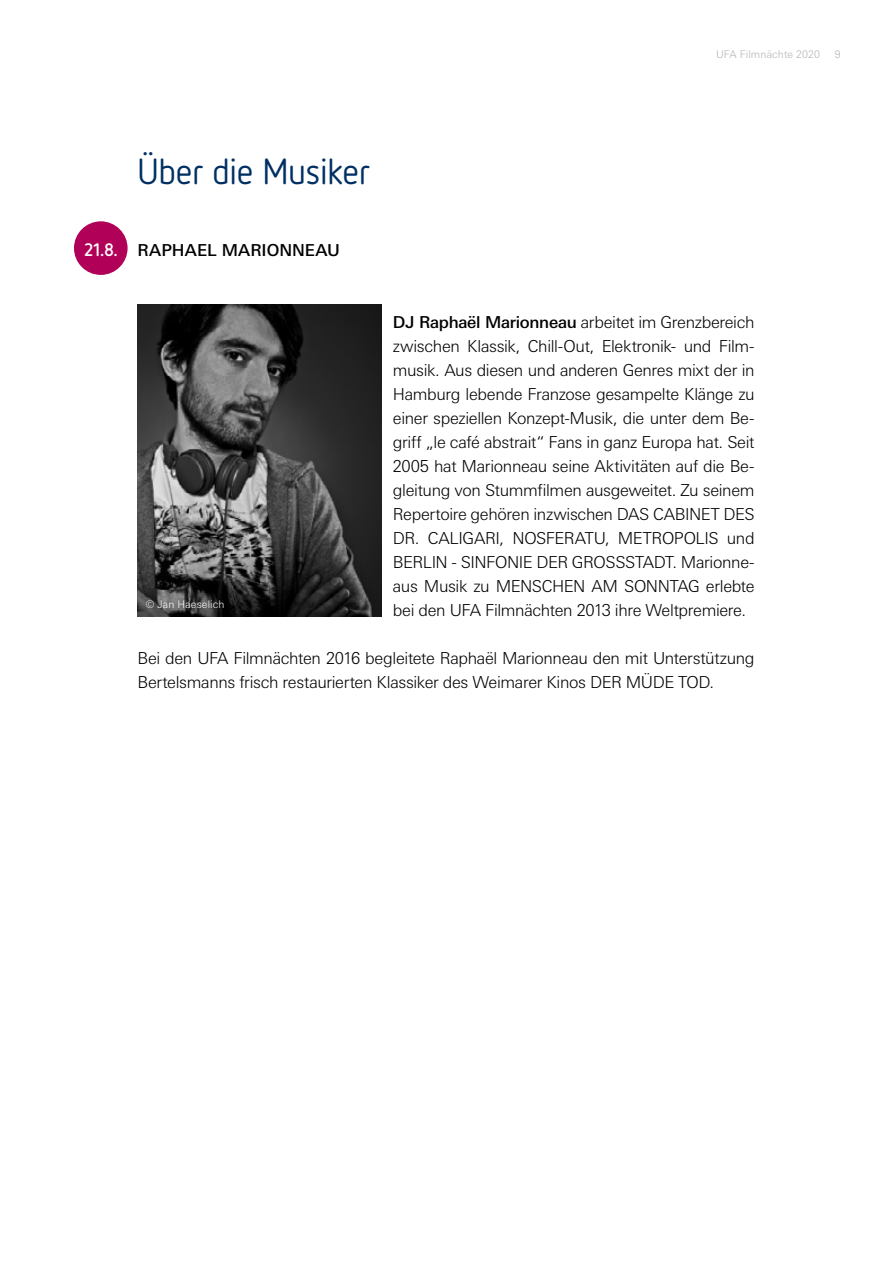
<style>
.page{position:relative;width:893px;height:1263px;background:#fff}
.page>*{position:absolute;margin:0;border:0;box-sizing:border-box;transform-origin:0 0}
.t1{font:36px "Netto OT";letter-spacing:-.015em;color:#003063}
.t2{font:700 18px "Netto OT";color:#fff}
.t3{font:300 16.5px/24px "LT Univers Basic";letter-spacing:-.02em;color:#000;text-align:justify}
.t4{font:500 16.5px "LT Univers Basic";color:#000}
.t5{font:300 10.5px "LT Univers Basic";letter-spacing:.01em;color:#b3b2b2}
.t6{font:300 10.5px "LT Univers Basic";letter-spacing:.02em;color:#fff}
.s1{font-weight:500}
</style>
<div class="page">
<img style="left:137px;top:304px;width:244px;height:312px">
<div style="left:74px;top:221px;width:54px;height:54px;background:#b10058;border-radius:50%"></div>
<p class="t5" style="left:716px;top:48px;width:105px">UFA Filmnächte 2020</p>
<p class="t5" style="left:835px;top:48px;width:7px">9</p>
<h1 class="t1" style="left:137px;top:149px;width:234px">Über die Musiker</h1>
<p class="t2" style="left:85px;top:238px;width:35px">21.8.</p>
<p class="t4" style="left:137px;top:240px;width:204px">RAPHAEL MARIONNEAU</p>
<p class="t6" style="left:146px;top:598px;width:80px">© Jan Haeselich</p>
<p class="t3" style="left:393px;top:310px;width:363px"><span class="s1">DJ Raphaël Marionneau</span> arbeitet im Grenzbereich zwischen Klassik, Chill-Out, Elektronik- und Film&shy;musik. Aus diesen und anderen Genres mixt der in Hamburg lebende Franzose gesampelte Klänge zu einer speziellen Konzept-Musik, die unter dem Be&shy;griff „le café abstrait“ Fans in ganz Europa hat. Seit 2005 hat Marionneau seine Aktivitäten auf die Be&shy;gleitung von Stummfilmen ausgeweitet. Zu seinem Repertoire gehören inzwischen DAS CABINET DES DR. CALIGARI, NOSFERATU, METROPOLIS und BERLIN - SINFONIE DER GROSSSTADT. Marionne&shy;aus Musik zu MENSCHEN AM SONNTAG erlebte bei den UFA Filmnächten 2013 ihre Weltpremiere.</p>
<p class="t3" style="left:137px;top:646px;width:619px">Bei den UFA Filmnächten 2016 begleitete Raphaël Marionneau den mit Unterstützung<br>Bertelsmanns frisch restaurierten Klassiker des Weimarer Kinos DER MÜDE TOD.</p>
</div>
